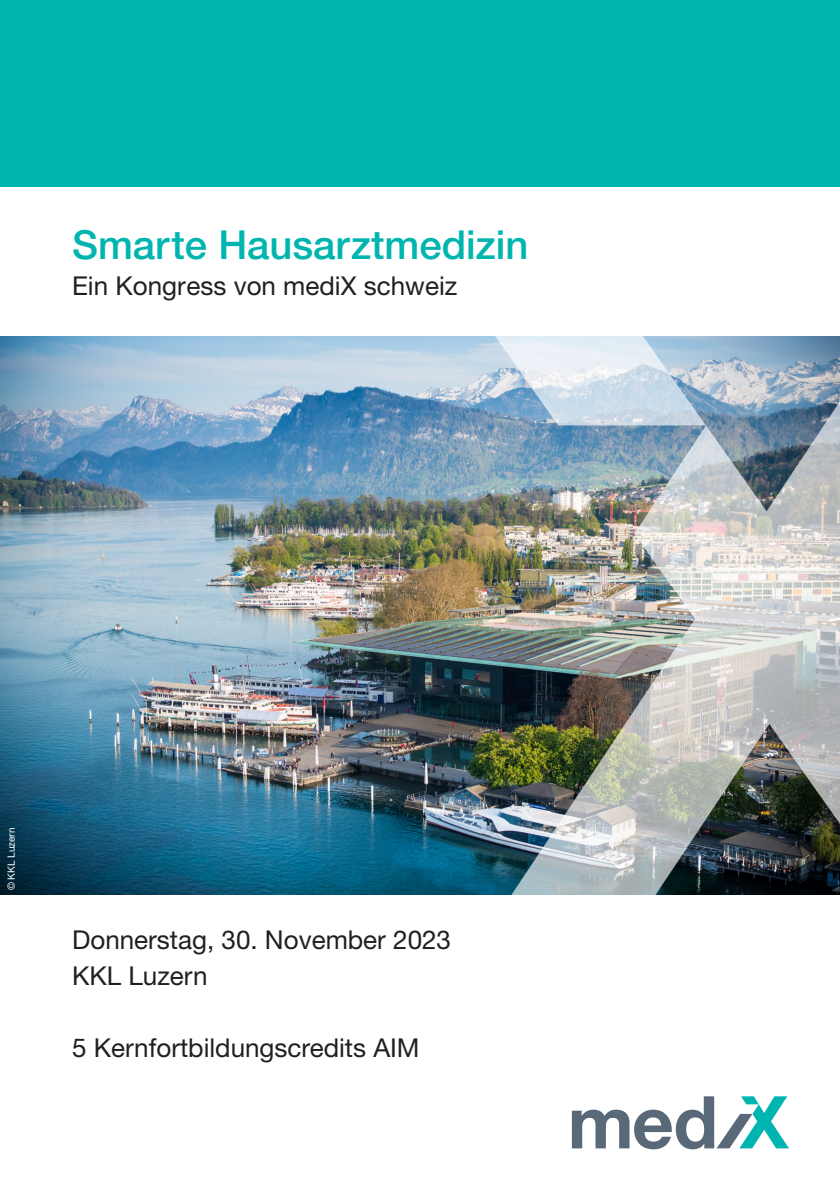
<style>
.page{position:relative;width:840px;height:1191px;background:#fff}
.page>*{position:absolute;margin:0;border:0;box-sizing:border-box;transform-origin:0 0}
.t1{font:500 40px "Helvetica Neue";color:#00b5af}
.t2{font:26px/36px "Helvetica Neue LT Std";color:#231f20}
.t3{font:10px "Helvetica Neue LT Std";color:#fff}
</style>
<div class="page">
<div style="left:0;top:0;width:839px;height:187px;background:#00b5af"></div>
<img style="left:0;top:336px;width:492px;height:558px">
<img style="left:492px;top:336px;width:347px;height:559px">
<svg style="left:571px;top:1096px;width:217px;height:53px"></svg>
<h1 class="t1" style="left:72px;top:221px;width:457px">Smarte Hausarztmedizin</h1>
<p class="t2" style="left:72px;top:268px;width:386px">Ein Kongress von mediX schweiz</p>
<p class="t3" style="left:5px;top:890px;width:64px;rotate:-90deg">© KKL Luzern</p>
<p class="t2" style="left:72px;top:921px;width:380px">Donnerstag, 30. November 2023<br>KKL Luzern</p>
<p class="t2" style="left:72px;top:1029px;width:349px">5 Kernfortbildungscredits AIM</p>
</div>
